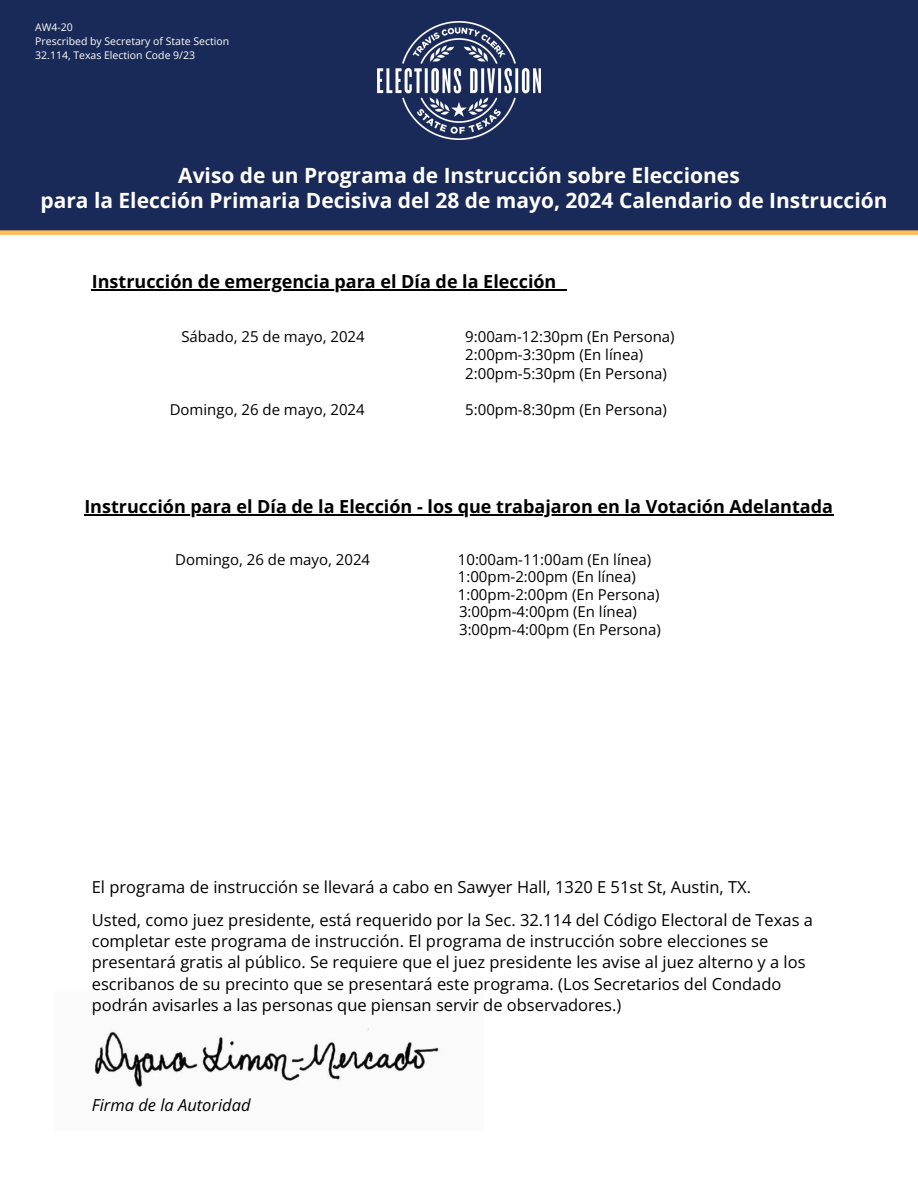
<style>
.page{position:relative;width:918px;height:1188px;background:#fff}
.page>*{position:absolute;margin:0;border:0;box-sizing:border-box;transform-origin:0 0}
.t1{font:700 21px "Open Sans";color:#fff}
.t2{font:700 18px "Open Sans";color:#000}
.t3{font:16.5px/21.3px "Open Sans";color:#000}
.t4{font:italic 16.5px "Open Sans";color:#000}
.t5{font:15px "Open Sans";color:#000}
.t6{font:10.5px "Open Sans";color:#fff}
</style>
<div class="page">
<div style="left:0;top:0;width:918px;height:233px;background:#1a2a58"></div>
<img style="left:378px;top:22px;width:163px;height:118px">
<div style="left:0;top:230px;width:918px;height:5px;background:#ffbd59"></div>
<img style="left:94px;top:1028px;width:345px;height:59px">
<hr style="left:92px;top:289px;width:465px;height:1px;background:#000">
<hr style="left:84px;top:514px;width:750px;height:2px;background:#000">
<h1 class="t6" style="left:35px;top:20px;width:39px">AW4-20</h1>
<h2 class="t6" style="left:35px;top:34px;width:195px">Prescribed by Secretary of State Section</h2>
<h4 class="t6" style="left:35px;top:48px;width:161px">32.114, Texas Election Code 9/23</h4>
<h4 class="t1" style="left:178px;top:160px;width:563px">Aviso de un Programa de Instrucción sobre Elecciones</h4>
<h4 class="t1" style="left:40px;top:185px;width:849px">para la Elección Primaria Decisiva del 28 de mayo, 2024 Calendario de Instrucción</h4>
<p class="t2" style="left:92px;top:269px;width:466px">Instrucción de emergencia para el Día de la Elección</p>
<p class="t5" style="left:181px;top:326px;width:185px">Sábado, 25 de mayo, 2024</p>
<h1 class="t5" style="left:465px;top:326px;width:211px">9:00am-12:30pm (En Persona)</h1>
<p class="t5" style="left:465px;top:344px;width:179px">2:00pm-3:30pm (En línea)</p>
<h3 class="t5" style="left:465px;top:363px;width:203px">2:00pm-5:30pm (En Persona)</h3>
<h3 class="t5" style="left:170px;top:399px;width:197px">Domingo, 26 de mayo, 2024</h3>
<h3 class="t5" style="left:465px;top:399px;width:203px">5:00pm-8:30pm (En Persona)</h3>
<h2 class="t2" style="left:84px;top:494px;width:750px">Instrucción para el Día de la Elección - los que trabajaron en la Votación Adelantada</h2>
<h4 class="t5" style="left:175px;top:549px;width:197px">Domingo, 26 de mayo, 2024</h4>
<h4 class="t5" style="left:458px;top:549px;width:195px">10:00am-11:00am (En línea)</h4>
<h4 class="t5" style="left:458px;top:566px;width:179px">1:00pm-2:00pm (En línea)</h4>
<h4 class="t5" style="left:459px;top:601px;width:179px">3:00pm-4:00pm (En línea)</h4>
<h4 class="t5" style="left:459px;top:619px;width:203px">3:00pm-4:00pm (En Persona)</h4>
<h4 class="t5" style="left:458px;top:584px;width:203px">1:00pm-2:00pm (En Persona)</h4>
<h4 class="t3" style="left:92px;top:876px;width:661px">El programa de instrucción se llevará a cabo en Sawyer Hall, 1320 E 51st St, Austin, TX.</h4>
<h4 class="t3" style="left:92px;top:909px;width:723px">Usted, como juez presidente, está requerido por la Sec. 32.114 del Código Electoral de Texas a completar este programa de instrucción. El programa de instrucción sobre elecciones se presentará gratis al público. Se requiere que el juez presidente les avise al juez alterno y a los escribanos de su precinto que se presentará este programa. (Los Secretarios del Condado podrán avisarles a las personas que piensan servir de observadores.)</h4>
<h4 class="t4" style="left:92px;top:1094px;width:160px">Firma de la Autoridad</h4>
</div>
